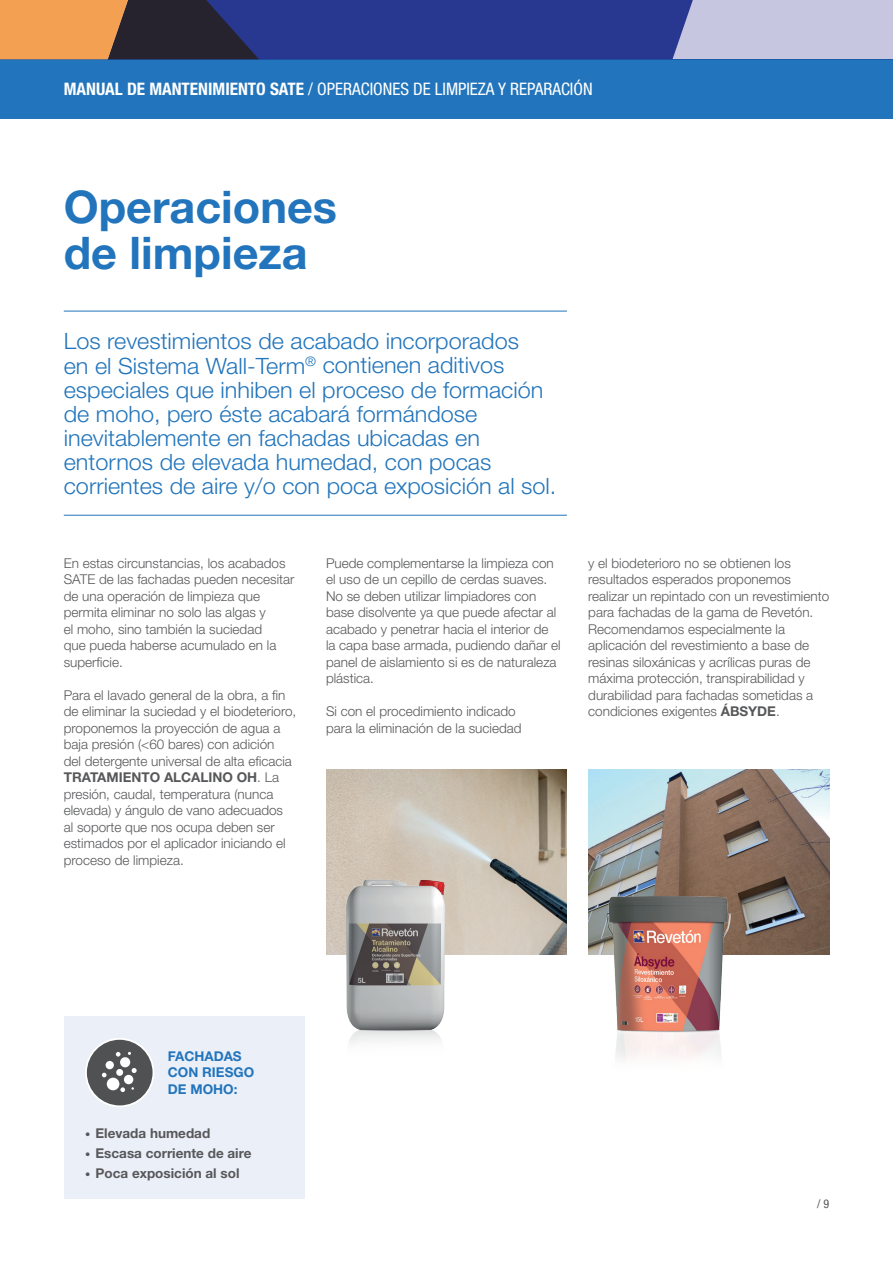
<style>
.page{position:relative;width:893px;height:1263px;background:#fff}
.page>*{position:absolute;margin:0;border:0;box-sizing:border-box;transform-origin:0 0}
.t1{font:700 45px/45px "Helvetica Neue LT Std";color:#2275bc}
.t2{font:300 22.5px/24px "Helvetica Neue LT Std";color:#2275bc;scale:1.04 1}
.t3{font:condensed 17.25px "Helvetica Neue LT Std";color:#fff}
.t4{font:300 13.5px/16.5px "Helvetica Neue LT Std";color:#57585a}
.t5{font:700 13.5px "Helvetica Neue LT Std";color:#57585a}
.t6{font:700 13.5px/16.5px "Helvetica Neue LT Std";color:#2275bc}
.t7{font:condensed 12px "Helvetica Neue LT Std";color:#57585a}
.s1{font-weight:700}
.s2{font-weight:500;font-size:10.5px}
</style>
<div class="page">
<div style="left:0;top:59px;width:893px;height:60px;background:#2275bc"></div>
<div style="left:0;top:0;width:893px;height:59px;background:#c6c6e0"></div>
<svg style="left:0;top:0;width:693px;height:59px"></svg>
<hr style="left:64px;top:515px;width:503px;height:1px;background:#2275bc">
<hr style="left:64px;top:311px;width:503px;height:1px;background:#2275bc">
<img style="left:326px;top:770px;width:241px;height:184px">
<img style="left:326px;top:851px;width:153px;height:192px">
<img style="left:588px;top:770px;width:241px;height:184px">
<img style="left:565px;top:870px;width:207px;height:189px">
<div style="left:64px;top:1017px;width:241px;height:182px;background:#ebeff8"></div>
<svg style="left:85px;top:1038px;width:69px;height:69px"></svg>
<p class="t3" style="left:64px;top:79px;width:530px"><span class="s1">MANUAL DE MANTENIMIENTO SATE</span> / OPERACIONES DE LIMPIEZA Y REPARACIÓN</p>
<h1 class="t1" style="left:64px;top:184px;width:275px">Operaciones de limpieza</h1>
<p class="t2" style="left:64px;top:329px;width:475px">Los revestimientos de acabado incorporados<br>en el Sistema Wall-Term<sup>®</sup> contienen aditivos especiales que inhiben el proceso de formación de moho, pero éste acabará formándose inevitablemente en fachadas ubicadas en entornos de elevada humedad, con pocas corrientes de aire y/o con poca exposición al sol.</p>
<p class="t4" style="left:64px;top:554px;width:232px">En estas circunstancias, los acabados<br>SATE de las fachadas pueden necesitar de una operación de limpieza que permita eliminar no solo las algas y<br>el moho, sino también la suciedad<br>que pueda haberse acumulado en la superficie.</p>
<p class="t4" style="left:64px;top:686px;width:234px">Para el lavado general de la obra, a fin de eliminar la suciedad y el biodeterioro, proponemos la proyección de agua a baja presión (&lt;60 bares) con adición<br>del detergente universal de alta eficacia <span class="s1">TRATAMIENTO ALCALINO OH</span>. La presión, caudal, temperatura (nunca elevada) y ángulo de vano adecuados<br>al soporte que nos ocupa deben ser estimados por el aplicador iniciando el proceso de limpieza.</p>
<p class="t4" style="left:326px;top:554px;width:236px">Puede complementarse la limpieza con el uso de un cepillo de cerdas suaves.<br>No se deben utilizar limpiadores con base disolvente ya que puede afectar al acabado y penetrar hacia el interior de la capa base armada, pudiendo dañar el panel de aislamiento si es de naturaleza plástica.</p>
<p class="t4" style="left:326px;top:703px;width:197px">Si con el procedimiento indicado para la eliminación de la suciedad</p>
<p class="t4" style="left:588px;top:554px;width:242px">y el biodeterioro no se obtienen los resultados esperados proponemos realizar un repintado con un revestimiento para fachadas de la gama de Revetón.<br>Recomendamos especialmente la aplicación del revestimiento a base de resinas siloxánicas y acrílicas puras de máxima protección, transpirabilidad y durabilidad para fachadas sometidas a condiciones exigentes <span class="s1">ÁBSYDE</span>.</p>
<p class="t6" style="left:168px;top:1047px;width:88px">FACHADAS<br>CON RIESGO<br>DE MOHO:</p>
<p class="t5" style="left:85px;top:1125px;width:127px"><span class="s2">•</span> Elevada humedad</p>
<p class="t5" style="left:85px;top:1145px;width:168px"><span class="s2">•</span> Escasa corriente de aire</p>
<p class="t5" style="left:85px;top:1165px;width:156px"><span class="s2">•</span> Poca exposición al sol</p>
<p class="t7" style="left:817px;top:1196px;width:13px">/ 9</p>
</div>
